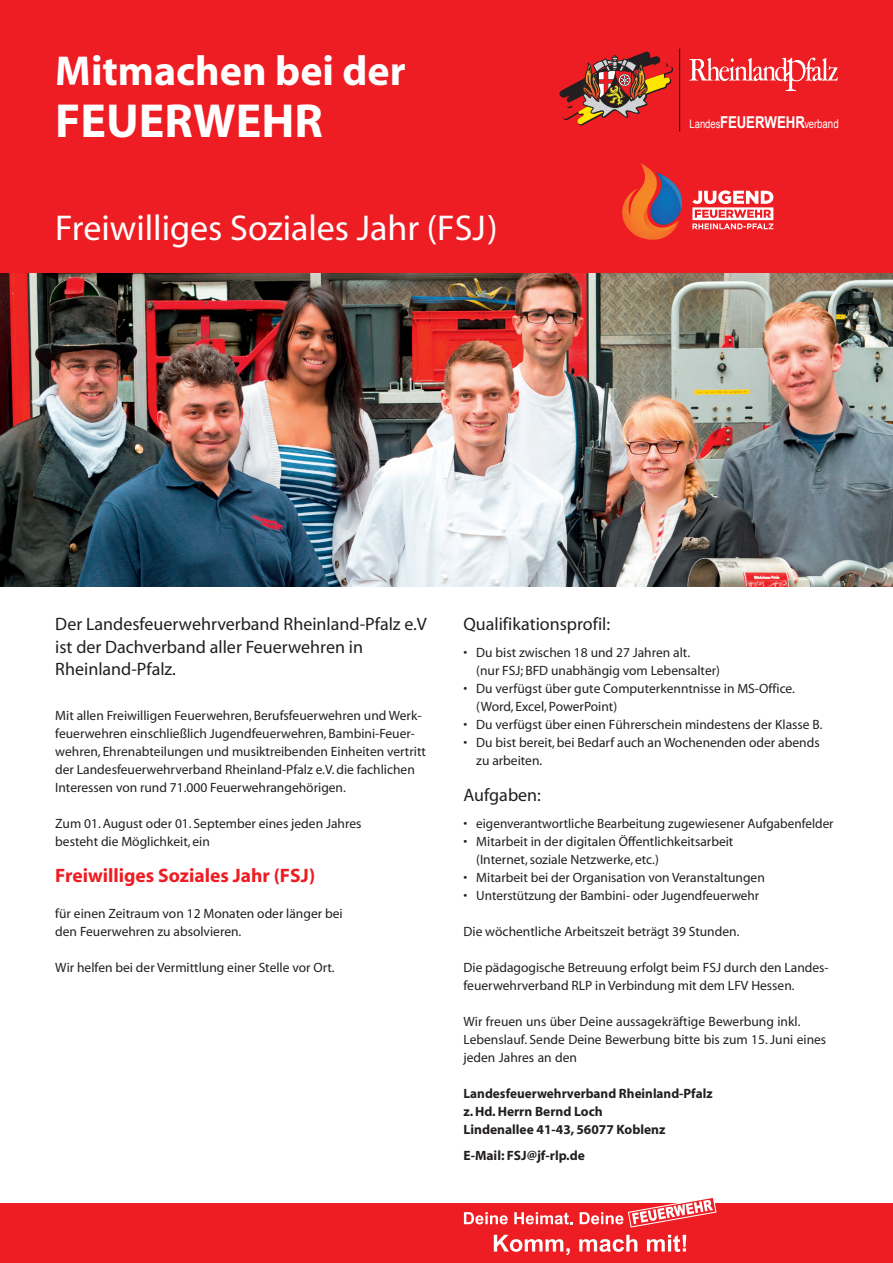
<style>
.page{position:relative;width:893px;height:1263px;background:#fff}
.page>*{position:absolute;margin:0;border:0;box-sizing:border-box;transform-origin:0 0}
.t1{font:700 48px "Myriad";color:#fff}
.t2{font:700 42px "Myriad";color:#fff}
.t3{font:36px "Myriad";color:#fff}
.t4{font:700 19.5px "Myriad";color:#ee1d23}
.t5{font:18px/22.5px "Myriad";color:#231f20}
.t6{font:13.5px/18px "Myriad";color:#231f20}
.t7{font:700 13.5px/18px "Myriad";color:#231f20}
.t8{font:11.7px "Arial";letter-spacing:-.005em;color:#fff;scale:.81 1}
.s1{font-weight:700;font-size:16.35px}
.s2{font-size:12px}
</style>
<div class="page">
<img style="left:0;top:272px;width:893px;height:315px">
<div style="left:0;top:0;width:893px;height:272px;background:#ee1d23"></div>
<div style="left:0;top:1203px;width:893px;height:60px;background:#ee1d23"></div>
<svg style="left:464px;top:1212px;width:44px;height:12px"></svg>
<svg style="left:514px;top:1212px;width:59px;height:12px"></svg>
<svg style="left:580px;top:1198px;width:136px;height:29px"></svg>
<svg style="left:494px;top:1235px;width:76px;height:20px"></svg>
<svg style="left:579px;top:1235px;width:58px;height:17px"></svg>
<svg style="left:647px;top:1235px;width:39px;height:17px"></svg>
<svg style="left:692px;top:190px;width:81px;height:39px"></svg>
<svg style="left:622px;top:163px;width:61px;height:77px"></svg>
<svg style="left:689px;top:58px;width:149px;height:33px"></svg>
<hr style="left:679px;top:48px;width:1px;height:83px;background:#000002">
<svg style="left:560px;top:52px;width:113px;height:73px"></svg>
<h2 class="t2" style="left:55px;top:49px;width:352px">Mitmachen bei der</h2>
<h1 class="t1" style="left:55px;top:96px;width:269px">FEUERWEHR</h1>
<h3 class="t3" style="left:55px;top:210px;width:444px">Freiwilliges Soziales Jahr (FSJ)</h3>
<p class="t8" style="left:690px;top:116px;width:186px">Landes<span class="s1">FEUERWEHR</span>ver<span class="s2">band</span></p>
<h3 class="t5" style="left:55px;top:614px;width:373px">Der Landesfeuerwehrverband Rheinland-Pfalz e.V ist der Dachverband aller Feuerwehren in<br>Rheinland-Pfalz.</h3>
<p class="t6" style="left:55px;top:707px;width:372px">Mit allen Freiwilligen Feuerwehren, Berufsfeuerwehren und Werk&shy;feuerwehren einschließlich Jugendfeuerwehren, Bambini-Feuer&shy;wehren, Ehrenabteilungen und musiktreibenden Einheiten vertritt der Landesfeuerwehrverband Rheinland-Pfalz e.V. die fachlichen Interessen von rund 71.000 Feuerwehrangehörigen.</p>
<p class="t6" style="left:55px;top:815px;width:308px">Zum 01. August oder 01. September eines jeden Jahres besteht die Möglichkeit, ein</p>
<h3 class="t4" style="left:55px;top:865px;width:261px">Freiwilliges Soziales Jahr (FSJ)</h3>
<p class="t6" style="left:55px;top:905px;width:289px">für einen Zeitraum von 12 Monaten oder länger bei den Feuerwehren zu absolvieren.</p>
<p class="t6" style="left:55px;top:959px;width:281px">Wir helfen bei der Vermittlung einer Stelle vor Ort.</p>
<h3 class="t5" style="left:463px;top:614px;width:148px">Qualifikationsprofil:</h3>
<p class="t6" style="left:476px;top:644px;width:245px;text-indent:-13px">• Du bist zwischen 18 und 27 Jahren alt.<br>(nur FSJ; BFD unabhängig vom Lebensalter)</p>
<p class="t6" style="left:476px;top:680px;width:320px;text-indent:-13px">• Du verfügst über gute Computerkenntnisse in MS-Office. (Word, Excel, PowerPoint)</p>
<p class="t6" style="left:463px;top:716px;width:360px">• Du verfügst über einen Führerschein mindestens der Klasse B.</p>
<p class="t6" style="left:476px;top:734px;width:345px;text-indent:-13px">• Du bist bereit, bei Bedarf auch an Wochenenden oder abends zu arbeiten.</p>
<h3 class="t5" style="left:463px;top:785px;width:79px">Aufgaben:</h3>
<p class="t6" style="left:463px;top:815px;width:372px">• eigenverantwortliche Bearbeitung zugewiesener Aufgabenfelder</p>
<p class="t6" style="left:476px;top:833px;width:259px;text-indent:-13px">• Mitarbeit in der digitalen Öffentlichkeitsarbeit (Internet, soziale Netzwerke, etc.)</p>
<p class="t6" style="left:463px;top:869px;width:303px">• Mitarbeit bei der Organisation von Veranstaltungen</p>
<p class="t6" style="left:463px;top:887px;width:297px">• Unterstützung der Bambini- oder Jugendfeuerwehr</p>
<p class="t6" style="left:463px;top:923px;width:277px">Die wöchentliche Arbeitszeit beträgt 39 Stunden.</p>
<p class="t6" style="left:463px;top:959px;width:367px">Die pädagogische Betreuung erfolgt beim FSJ durch den Landes&shy;feuerwehrverband RLP in Verbindung mit dem LFV Hessen.</p>
<p class="t6" style="left:463px;top:1013px;width:364px">Wir freuen uns über Deine aussagekräftige Bewerbung inkl.<br>Lebenslauf. Sende Deine Bewerbung bitte bis zum 15. Juni eines jeden Jahres an den</p>
<p class="t7" style="left:463px;top:1085px;width:251px">Landesfeuerwehrverband Rheinland-Pfalz z. Hd. Herrn Bernd Loch<br>Lindenallee 41-43, 56077 Koblenz</p>
<p class="t7" style="left:463px;top:1146px;width:123px">E-Mail: FSJ@jf-rlp.de</p>
</div>
